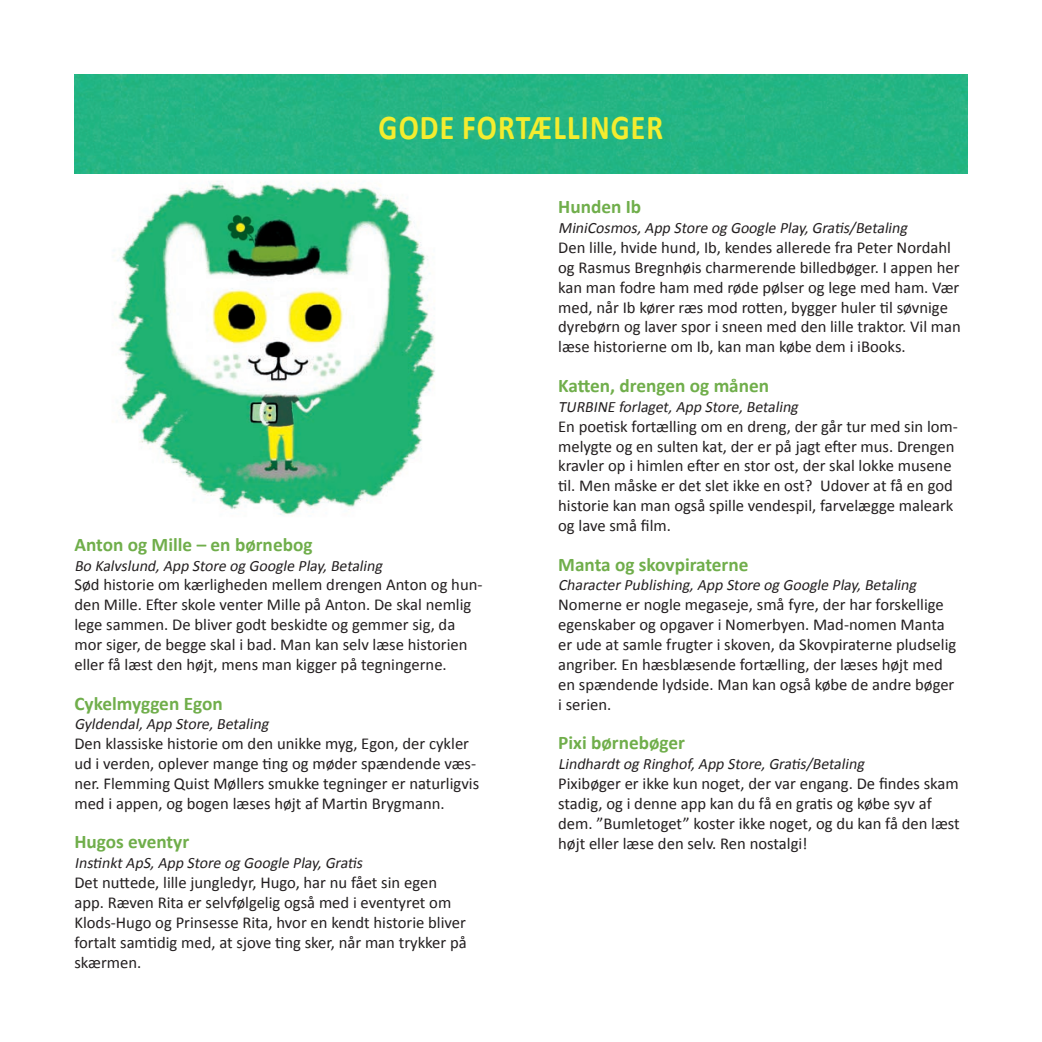
<style>
.page{position:relative;width:1042px;height:1042px;background:#fff}
.page>*{position:absolute;margin:0;border:0;box-sizing:border-box;transform-origin:0 0}
.t1{font:700 35px "Calibri";letter-spacing:.04em;color:#f4ec2f;scale:.85 1}
.t2{font:700 19.25px "Calibri";color:#70ae4b}
.t3{font:16.62px/19.8px "Calibri";color:#231f20}
.t4{font:italic 15.75px "Calibri";color:#231f20}
</style>
<div class="page">
<img style="left:112px;top:181px;width:323px;height:335px">
<div style="left:74px;top:74px;width:261px;height:100px;background:#24b584"></div>
<div style="left:744px;top:74px;width:223px;height:100px;background:#24b584"></div>
<div style="left:335px;top:74px;width:409px;height:100px;background:#24b584"></div>
<h1 class="t1" style="left:378px;top:105px;width:336px">Gode fortælli nger</h1>
<p class="t2" style="left:74px;top:532px;width:240px">Anton og Mille – en børnebog</p>
<p class="t4" style="left:74px;top:555px;width:312px">Bo Kalvslund,App Store og Google Play,Betaling</p>
<p class="t3" style="left:74px;top:574px;width:410px">Sød historie om kærligheden mellem drengen Anton og hun&shy;den Mille. Efter skole venter Mille på Anton. De skal nemlig lege sammen. De bliver godt beskidte og gemmer sig, da mor siger, de begge skal i bad. Man kan selv læse historien eller få læst den højt, mens man kigger på tegningerne.</p>
<p class="t2" style="left:74px;top:691px;width:150px">Cykelmyggen Egon</p>
<p class="t4" style="left:74px;top:714px;width:199px">Gyldendal,App Store,Betaling</p>
<p class="t3" style="left:74px;top:733px;width:406px">Den klassiske historie om den unikke myg, Egon, der cykler ud i verden, oplever mange ting og møder spændende væs&shy;ner. Flemming Quist Møllers smukke tegninger er naturligvis med i appen, og bogen læses højt af Martin Brygmann.</p>
<p class="t2" style="left:74px;top:830px;width:116px">Hugos eventyr</p>
<p class="t4" style="left:74px;top:853px;width:293px">InstinktApS,App Store og Google Play,Gratis</p>
<p class="t3" style="left:74px;top:872px;width:394px">Det nuttede, lille jungledyr, Hugo, har nu fået sin egen app. Ræven Rita er selvfølgelig også med i eventyret om Klods-Hugo og Prinsesse Rita, hvor en kendt historie bliver fortalt samtidig med, at sjove ting sker, når man trykker på skærmen.</p>
<p class="t2" style="left:558px;top:195px;width:85px">Hunden Ib</p>
<p class="t4" style="left:558px;top:218px;width:354px">MiniCosmos,App Store og Google Play,Gratis/Betaling</p>
<p class="t3" style="left:558px;top:237px;width:404px">Den lille, hvide hund, Ib, kendes allerede fra Peter Nordahl og Rasmus Bregnhøis charmerende billedbøger. I appen her kan man fodre ham med røde pølser og lege med ham. Vær med, når Ib kører ræs mod rotten, bygger huler til søvnige dyrebørn og laver spor i sneen med den lille traktor. Vil man læse historierne om Ib, kan man købe dem i iBooks.</p>
<p class="t2" style="left:558px;top:374px;width:212px">Katten, drengen og månen</p>
<p class="t4" style="left:558px;top:397px;width:244px">TURBINE forlaget,App Store,Betaling</p>
<p class="t3" style="left:558px;top:415px;width:401px">En poetisk fortælling om en dreng, der går tur med sin lom&shy;melygte og en sulten kat, der er på jagt efter mus. Drengen kravler op i himlen efter en stor ost, der skal lokke musene til. Men måske er det slet ikke en ost? Udover at få en god historie kan man også spille vendespil, farvelægge maleark og lave små film.</p>
<p class="t2" style="left:558px;top:552px;width:192px">Manta og skovpiraterne</p>
<p class="t4" style="left:558px;top:575px;width:363px">CharacterPublishing,App Store og Google Play,Betaling</p>
<p class="t3" style="left:558px;top:594px;width:400px">Nomerne er nogle megaseje, små fyre, der har forskellige egenskaber og opgaver i Nomerbyen. Mad-nomen Manta er ude at samle frugter i skoven, da Skovpiraterne pludselig angriber. En hæsblæsende fortælling, der læses højt med en spændende lydside. Man kan også købe de andre bøger i serien.</p>
<p class="t2" style="left:558px;top:731px;width:128px">Pixi børnebøger</p>
<p class="t4" style="left:558px;top:754px;width:310px">Lindhardtog Ringhof,App Store,Gratis/Betaling</p>
<p class="t3" style="left:558px;top:773px;width:403px">Pixibøger er ikke kun noget, der var engang. De findes skam stadig, og i denne app kan du få en gratis og købe syv af dem. ”Bumletoget” koster ikke noget, og du kan få den læst højt eller læse den selv. Ren nostalgi!</p>
</div>
